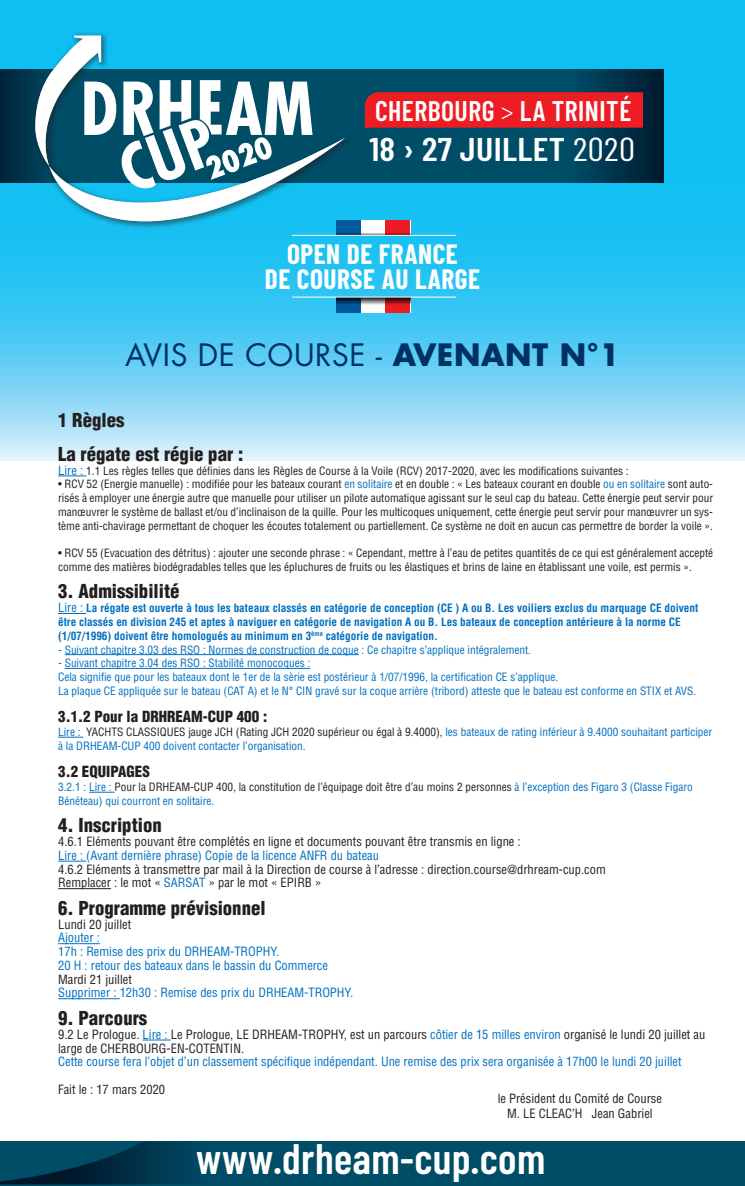
<style>
.page{position:relative;width:745px;height:1186px;background:#fff}
.page>*{position:absolute;margin:0;border:0;box-sizing:border-box;transform-origin:0 0}
.t1{font:600 42.5px "Barlow Condensed";letter-spacing:.01em;color:#fff}
.t2{font:600 32.75px "Barlow Condensed";letter-spacing:.01em;color:#fff;scale:1.1 1}
.t3{font:30px "Futura Std";letter-spacing:.02em;color:#003163}
.t4{font:600 28.25px "Barlow Condensed";letter-spacing:.02em;color:#fff}
.t5{font:700 27.25px "Barlow Condensed";letter-spacing:.02em;color:#fff}
.SNP{font:900 condensed 18.75px "Helvetica LT Std";color:#231f20}
.SNP-2{font:900 condensed 15px "Helvetica LT Std";color:#231f20}
.SNP-3{font:condensed 12.5px/13.8px "Helvetica LT Std";color:#231f20}
.Normal_Tableau{font:condensed 12.5px "Helvetica LT Std";color:#0070c0}
.Normal_niveau_2{font:condensed 12.5px "Helvetica LT Std";color:#0070c0}
.SNP-4{font:condensed 12.5px "Helvetica LT Std";color:#0070c0}
.Normal_Tableau-2{font:condensed 12.5px "Helvetica LT Std";color:#231f20}
.SNP-5{font:condensed 11.25px/13.8px "Helvetica LT Std";color:#231f20;text-align:justify}
.SNP-6{font:condensed 11.25px/13.8px "Helvetica LT Std";color:#0070c0}
.SNP-7{font:700 condensed 11.25px/13.8px "Helvetica LT Std";color:#0070c0}
.s1{font-weight:300}
.s2{font-weight:400}
.s3{font-weight:700}
.s4{font-size:12.5px;color:#0070c0}
.s5{color:#0070c0}
.s6{font-weight:400;font-size:12.5px}
.s7{color:#231f20}
</style>
<div class="page">
<svg style="left:0;top:0;width:744px;height:461px;background:#4acbf4"></svg>
<div style="left:0;top:69px;width:663px;height:113px;background:#004d68"></div>
<div style="left:0;top:69px;width:56px;height:113px;background:#002e45"></div>
<div style="left:568px;top:69px;width:95px;height:113px;background:linear-gradient(to right,#004e69,#051a2d)"></div>
<div style="left:364px;top:92px;width:278px;height:36px;background:#ee1d23"></div>
<div style="left:31px;top:31px;width:322px;height:199px;background:#231f20;opacity:.5"></div>
<svg style="left:35px;top:35px;width:309px;height:203px"></svg>
<svg style="left:335px;top:220px;width:75px;height:15px"></svg>
<hr style="left:292px;top:235px;width:164px;height:1px;background:#fff">
<svg style="left:335px;top:297px;width:75px;height:16px"></svg>
<hr style="left:292px;top:296px;width:164px;height:1px;background:#fff">
<svg style="left:58px;top:475px;width:28px;height:1px"></svg>
<svg style="left:58px;top:613px;width:28px;height:1px"></svg>
<hr style="left:65px;top:654px;width:293px;height:1px;background:#0070c0">
<hr style="left:65px;top:668px;width:245px;height:1px;background:#0070c0">
<svg style="left:58px;top:736px;width:25px;height:1px"></svg>
<svg style="left:89px;top:791px;width:25px;height:1px"></svg>
<svg style="left:58px;top:860px;width:28px;height:1px"></svg>
<hr style="left:58px;top:888px;width:53px;height:1px;background:#231f20">
<hr style="left:58px;top:943px;width:42px;height:1px;background:#0070c0">
<hr style="left:58px;top:998px;width:62px;height:1px;background:#0070c0">
<svg style="left:142px;top:1039px;width:29px;height:1px"></svg>
<div style="left:0;top:1141px;width:744px;height:44px;background:#004d68"></div>
<svg style="left:0;top:1142px;width:187px;height:42px"></svg>
<p class="t4" style="left:375px;top:91px;width:258px">CHERBOURG <span class="s1">&gt;</span> LA TRINITÉ</p>
<p class="t2" style="left:369px;top:126px;width:243px">18 › 27 JUILLET <span class="s2">2020</span></p>
<p class="t5" style="left:287px;top:235px;width:172px">OPEN DE FRANCE</p>
<p class="t5" style="left:265px;top:260px;width:216px">DE COURSE AU LARGE</p>
<p class="t3" style="left:125px;top:336px;width:496px">AVIS DE COURSE - <span class="s3">AVENANT N°1</span></p>
<p class="SNP" style="left:58px;top:408px;width:68px">1 Règles</p>
<p class="SNP" style="left:58px;top:442px;width:186px">La régate est régie par :</p>
<p class="SNP-5" style="left:58px;top:463px;width:571px"><span class="s4">Lire :</span> 1.1 Les règles telles que définies dans les Règles de Course à la Voile (RCV) 2017-2020, avec les modifications suivantes :</p>
<p class="SNP-5" style="left:58px;top:477px;width:656px">• RCV 52 (Energie manuelle) : modifiée pour les bateaux courant <span class="s5">en solitaire</span> et en double : « Les bateaux courant en double <span class="s5">ou en solitaire</span> sont auto&shy;risés à employer une énergie autre que manuelle pour utiliser un pilote automatique agissant sur le seul cap du bateau. Cette énergie peut servir pour manœuvrer le système de ballast et/ou d’inclinaison de la quille. Pour les multicoques uniquement, cette énergie peut servir pour manœuvrer un sys&shy;tème anti-chavirage permettant de choquer les écoutes totalement ou partiellement. Ce système ne doit en aucun cas permettre de border la voile ».</p>
<p class="SNP-5" style="left:58px;top:546px;width:656px">• RCV 55 (Evacuation des détritus) : ajouter une seconde phrase : « Cependant, mettre à l’eau de petites quantités de ce qui est généralement accepté comme des matières biodégradables telles que les épluchures de fruits ou les élastiques et brins de laine en établissant une voile, est permis ».</p>
<p class="SNP" style="left:58px;top:579px;width:123px">3. Admissibilité</p>
<p class="SNP-7" style="left:58px;top:601px;width:641px"><span class="s6">Lire :</span> La régate est ouverte à tous les bateaux classés en catégorie de conception (CE ) A ou B. Les voiliers exclus du marquage CE doivent être classés en division 245 et aptes à naviguer en catégorie de navigation A ou B. Les bateaux de conception antérieure à la norme CE (1/07/1996) doivent être homologués au minimum en 3<sup>ème</sup> catégorie de navigation.</p>
<p class="SNP-6" style="left:58px;top:642px;width:474px">- Suivant chapitre 3.03 des RSO : Normes de construction de coque : Ce chapitre s’applique intégralement.</p>
<p class="SNP-6" style="left:58px;top:656px;width:253px">- Suivant chapitre 3.04 des RSO : Stabilité monocoques :</p>
<p class="SNP-6" style="left:58px;top:670px;width:501px">Cela signifie que pour les bateaux dont le 1er de la sèrie est postérieur à 1/07/1996, la certification CE s’applique.</p>
<p class="SNP-6" style="left:58px;top:683px;width:639px">La plaque CE appliquée sur le bateau (CAT A) et le N° CIN gravé sur la coque arrière (tribord) atteste que le bateau est conforme en STIX et AVS.</p>
<p class="SNP-2" style="left:58px;top:707px;width:210px">3.1.2 Pour la DRHREAM-CUP 400 :</p>
<p class="SNP-6" style="left:58px;top:725px;width:655px">Lire : <span class="s7">YACHTS CLASSIQUES jauge JCH (Rating JCH 2020 supérieur ou égal à 9.4000),</span> les bateaux de rating inférieur à 9.4000 souhaitant participer à la DRHEAM-CUP 400 doivent contacter l’organisation.</p>
<p class="SNP-2" style="left:58px;top:762px;width:93px">3.2 EQUIPAGES</p>
<p class="SNP-6" style="left:58px;top:780px;width:635px">3.2.1 : Lire : <span class="s7">Pour la DRHEAM-CUP 400, la constitution de l’équipage doit être d’au moins 2 personnes</span> à l’exception des Figaro 3 (Classe Figaro<br>Bénéteau) qui courront en solitaire.</p>
<p class="SNP" style="left:58px;top:813px;width:105px">4. Inscription</p>
<p class="SNP-3" style="left:58px;top:834px;width:464px">4.6.1 Eléments pouvant être complétés en ligne et documents pouvant être transmis en ligne :</p>
<p class="SNP-4" style="left:58px;top:847px;width:322px">Lire : (Avant dernière phrase) Copie de la licence ANFR du bateau</p>
<p class="SNP-3" style="left:58px;top:862px;width:548px">4.6.2 Eléments à transmettre par mail à la Direction de course à l’adresse : direction.course@drhream-cup.com</p>
<p class="SNP-3" style="left:58px;top:875px;width:264px">Remplacer : le mot « <span class="s5">SARSAT</span> » par le mot « EPIRB »</p>
<p class="SNP" style="left:58px;top:896px;width:209px">6. Programme prévisionnel</p>
<p class="Normal_Tableau-2" style="left:58px;top:916px;width:74px">Lundi 20 juillet</p>
<p class="Normal_Tableau" style="left:58px;top:929px;width:43px">Ajouter :</p>
<p class="Normal_Tableau" style="left:58px;top:943px;width:222px">17h : Remise des prix du DRHEAM-TROPHY.</p>
<p class="Normal_Tableau" style="left:58px;top:957px;width:271px">20 H : retour des bateaux dans le bassin du Commerce</p>
<p class="Normal_Tableau-2" style="left:58px;top:971px;width:75px">Mardi 21 juillet</p>
<p class="Normal_Tableau" style="left:58px;top:984px;width:296px">Supprimer : 12h30 : Remise des prix du DRHEAM-TROPHY.</p>
<p class="SNP" style="left:58px;top:1006px;width:91px">9. Parcours</p>
<p class="SNP-3" style="left:58px;top:1027px;width:648px">9.2 Le Prologue. <span class="s5">Lire :</span> Le Prologue, LE DRHEAM-TROPHY, est un parcours <span class="s5">côtier de 15 milles environ</span> organisé le lundi 20 juillet au large de CHERBOURG-EN-COTENTIN.</p>
<p class="Normal_niveau_2" style="left:58px;top:1053px;width:624px">Cette course fera l’objet d’un classement spécifique indépendant. Une remise des prix sera organisée à 17h00 le lundi 20 juillet</p>
<p class="SNP-3" style="left:58px;top:1082px;width:108px">Fait le : 17 mars 2020</p>
<p class="SNP-3" style="left:497px;top:1090px;width:166px;line-height:15px;text-align:center">le Président du Comité de Course<br>M. LE CLEAC’H Jean Gabriel</p>
<p class="t1" style="left:196px;top:1128px;width:350px">www.drheam-cup.com</p>
</div>
